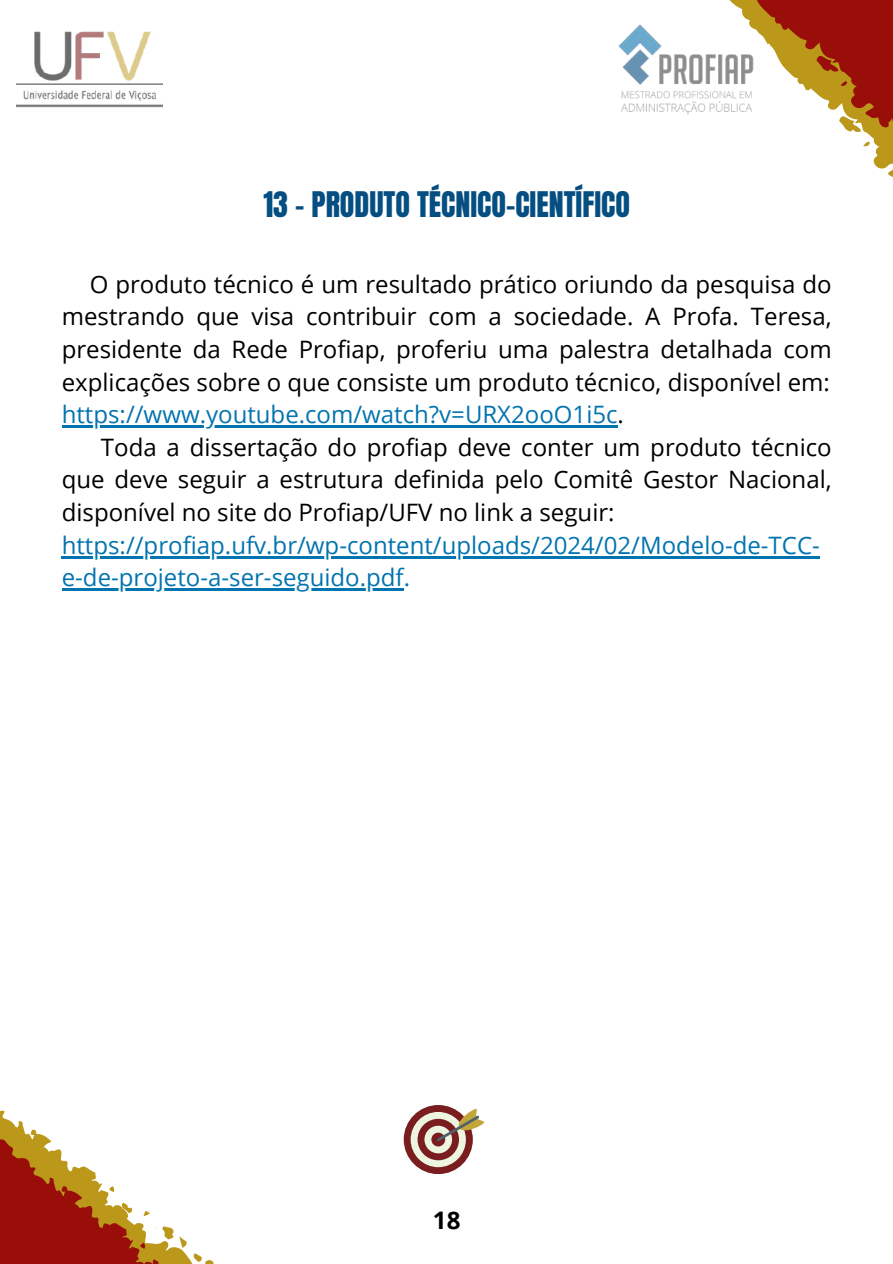
<style>
.page{position:relative;width:893px;height:1264px;background:#fff}
.page>*{position:absolute;margin:0;border:0;box-sizing:border-box;transform-origin:0 0}
.t1{font:30px "Anton";color:#054e81}
.t2{font:700 24.15px "Open Sans";color:#000}
.t3{font:24px/32.7px "Open Sans";color:#000;text-align:justify}
.t4{font:24px/32.7px "Open Sans";color:#0274af}
.s1{color:#0274af}
</style>
<div class="page">
<svg style="left:0;top:1110px;width:446px;height:153px"></svg>
<hr style="left:62px;top:425px;width:555px;height:2px;background:#0274af">
<hr style="left:62px;top:556px;width:757px;height:2px;background:#0274af">
<hr style="left:62px;top:588px;width:341px;height:3px;background:#0274af">
<img style="left:16px;top:31px;width:146px;height:77px">
<svg style="left:590px;top:0;width:302px;height:428px"></svg>
<svg style="left:403px;top:1105px;width:81px;height:68px"></svg>
<p class="t1" style="left:263px;top:183px;width:368px">13 - PRODUTO TÉCNICO-CIENTÍFICO</p>
<p class="t3" style="left:62px;top:267px;width:771px;text-indent:28px">O produto técnico é um resultado prático oriundo da pesquisa do mestrando que visa contribuir com a sociedade. A Profa. Teresa, presidente da Rede Profiap, proferiu uma palestra detalhada com explicações sobre o que consiste um produto técnico, disponível em: <span class="s1">https://www.youtube.com/watch?v=URX2ooO1i5c</span>.</p>
<p class="t3" style="left:62px;top:430px;width:771px;text-indent:39px">Toda a dissertação do profiap deve conter um produto técnico que deve seguir a estrutura definida pelo Comitê Gestor Nacional, disponível no site do Profiap/UFV no link a seguir:</p>
<p class="t4" style="left:62px;top:528px;width:759px">https://profiap.ufv.br/wp-content/uploads/2024/02/Modelo-de-TCC&shy;e-de-projeto-a-ser-seguido.pdf.</p>
<p class="t2" style="left:433px;top:1202px;width:29px">18</p>
</div>
